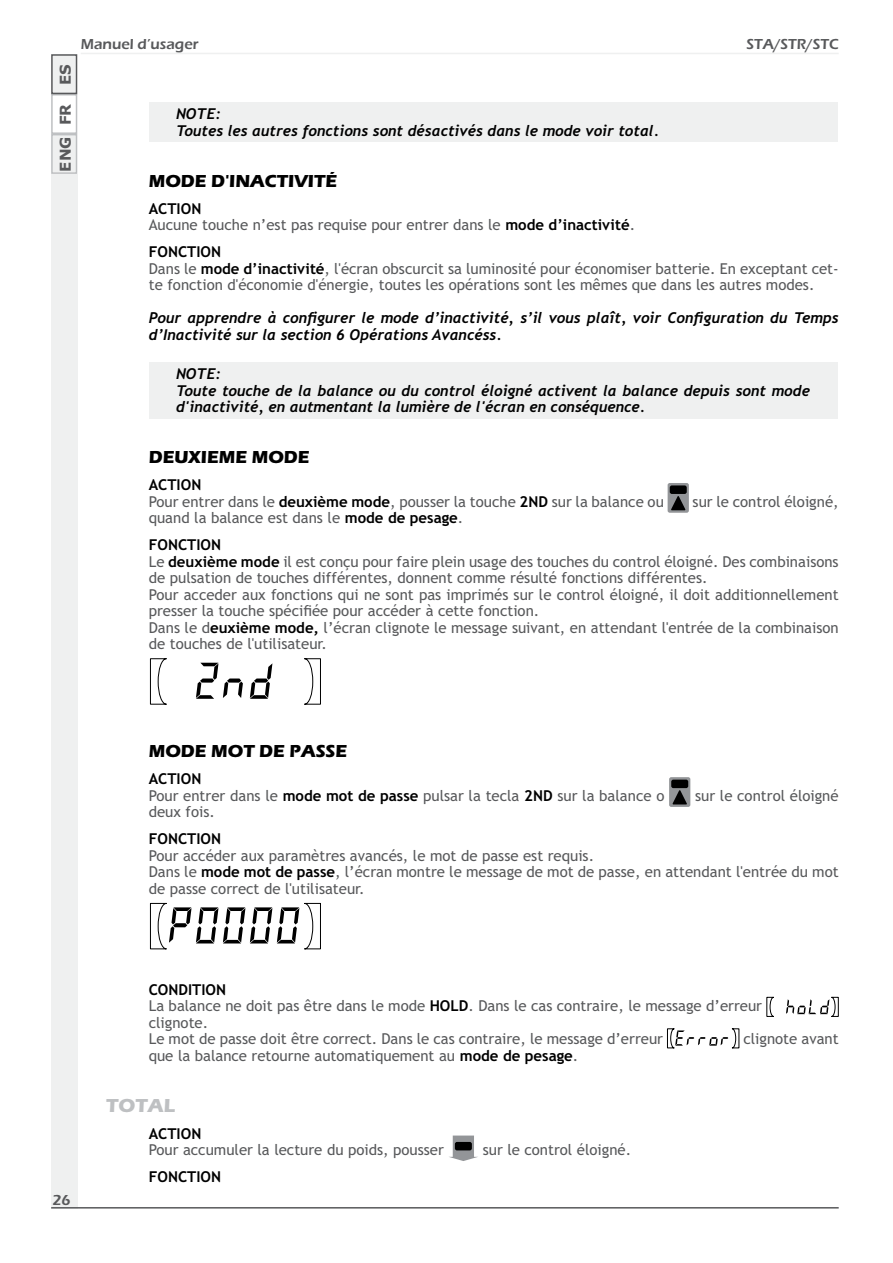
<style>
.page{position:relative;width:893px;height:1263px;background:#fff}
.page>*{position:absolute;margin:0;border:0;box-sizing:border-box;transform-origin:0 0}
.t1{font:700 19.5px "Eras ITC";color:#bec0c2}
.t2{font:700 18px "Eras ITC";color:#000}
.t3{font:15px/16.5px "Trebuchet MS";color:#58595b}
.t4{font:italic 700 15px/16.5px "Trebuchet";color:#000}
.t5{font:600 15px "Eras ITC";color:#58595b}
.t6{font:700 15px "Trebuchet MS";color:#000}
.t7{font:700 15px "Verdana";color:#58595b}
.s1{font-weight:700;color:#000}
</style>
<div class="page">
<hr style="left:81px;top:53px;width:758px;height:1px;background:#eff0f0">
<div style="left:51px;top:174px;width:26px;height:1035px;background:#eff0f0"></div>
<div style="left:51px;top:94px;width:26px;height:40px;border:2px solid #bec0c2"></div>
<div style="left:52px;top:135px;width:25px;height:38px;background:#eff0f0"></div>
<div style="left:51px;top:134px;width:26px;height:40px;border:2px solid #bec0c2"></div>
<div style="left:52px;top:55px;width:25px;height:38px;background:#eff0f0"></div>
<div style="left:51px;top:54px;width:26px;height:40px;border:2px solid #58595b"></div>
<hr style="left:51px;top:1207px;width:788px;height:2px;background:#58595b">
<div style="left:149px;top:102px;width:688px;height:40px;background:#eff0f0"></div>
<div style="left:149px;top:362px;width:688px;height:56px;background:#eff0f0"></div>
<div style="left:667px;top:483px;width:22px;height:30px;background:#939598;border-radius:2px"></div>
<div style="left:670px;top:485px;width:17px;height:9px;background:#000;border-radius:2px"></div>
<svg style="left:671px;top:496px;width:14px;height:14px"></svg>
<svg style="left:150px;top:658px;width:17px;height:47px"></svg>
<svg style="left:304px;top:658px;width:17px;height:47px"></svg>
<svg style="left:250px;top:664px;width:22px;height:35px"></svg>
<svg style="left:196px;top:663px;width:47px;height:36px"></svg>
<svg style="left:669px;top:777px;width:21px;height:30px"></svg>
<div style="left:671px;top:780px;width:17px;height:8px;background:#000;border-radius:2px"></div>
<svg style="left:672px;top:790px;width:15px;height:14px"></svg>
<svg style="left:150px;top:903px;width:171px;height:46px"></svg>
<svg style="left:766px;top:997px;width:8px;height:20px"></svg>
<svg style="left:786px;top:997px;width:52px;height:20px"></svg>
<svg style="left:667px;top:1028px;width:72px;height:20px"></svg>
<svg style="left:449px;top:1136px;width:29px;height:25px"></svg>
<div style="left:455px;top:1142px;width:17px;height:8px;background:#000;border-radius:2px"></div>
<p class="t7" style="left:57px;top:85px;width:22px;rotate:-90deg">ES</p>
<p class="t7" style="left:57px;top:125px;width:23px;rotate:-90deg">FR</p>
<p class="t7" style="left:57px;top:172px;width:37px;rotate:-90deg">ENG</p>
<p class="t5" style="left:81px;top:39px;width:119px">Manuel d’usager</p>
<p class="t5" style="left:746px;top:39px;width:94px">STA/STR/STC</p>
<p class="t4" style="left:176px;top:107px;width:485px">NOTE:<br>Toutes les autres fonctions sont désactivés dans le mode voir total.</p>
<p class="t2" style="left:149px;top:175px;width:190px">MODE D'INACTIVITÉ</p>
<p class="t3" style="left:149px;top:202px;width:488px"><span class="s1">ACTION<br></span>Aucune touche n’est pas requise pour entrer dans le <span class="s1">mode d’inactivité</span>.</p>
<p class="t3" style="left:149px;top:245px;width:691px"><span class="s1">FONCTION<br></span>Dans le <span class="s1">mode d’inactivité</span>, l'écran obscurcit sa luminosité pour économiser batterie. En exceptant cet&shy;te fonction d'économie d'énergie, toutes les opérations sont les mêmes que dans les autres modes.</p>
<p class="t4" style="left:149px;top:311px;width:691px">Pour apprendre à configurer le mode d’inactivité, s’il vous plaît, voir Configuration du Temps d’Inactivité sur la section 6 Opérations Avancéss.</p>
<p class="t4" style="left:176px;top:367px;width:635px">NOTE:<br>Toute touche de la balance ou du control éloigné activent la balance depuis sont mode d'inactivité, en autmentant la lumière de l'écran en conséquence.</p>
<p class="t2" style="left:149px;top:451px;width:162px">DEUXIEME MODE</p>
<p class="t3" style="left:149px;top:478px;width:517px"><span class="s1">ACTION<br></span>Pour entrer dans le <span class="s1">deuxième mode</span>, pousser la touche <span class="s1">2ND</span> sur la balance ou</p>
<p class="t3" style="left:692px;top:495px;width:148px">sur le control éloigné,</p>
<p class="t3" style="left:149px;top:506px;width:316px;line-height:27px">quand la balance est dans le <span class="s1">mode de pesage</span>.<br><span class="s1">FONCTION</span></p>
<p class="t3" style="left:149px;top:554px;width:691px">Le <span class="s1">deuxième mode</span> il est conçu pour faire plein usage des touches du control éloigné. Des combinaisons de pulsation de touches différentes, donnent comme résulté fonctions différentes.<br>Pour acceder aux fonctions qui ne sont pas imprimés sur le control éloigné, il doit additionnellement presser la touche spécifiée pour accéder à cette fonction.<br>Dans le d<span class="s1">euxième mode,</span> l’écran clignote le message suivant, en attendant l'entrée de la combinaison de touches de l'utilisateur.</p>
<p class="t5" style="left:52px;top:1195px;width:20px">26</p>
<p class="t2" style="left:149px;top:745px;width:200px">MODE MOT DE PASSE</p>
<p class="t3" style="left:149px;top:772px;width:517px"><span class="s1">ACTION<br></span>Pour entrer dans le <span class="s1">mode mot de passe</span> pulsar la tecla <span class="s1">2ND</span> sur la balance o</p>
<p class="t3" style="left:695px;top:789px;width:145px">sur le control éloigné</p>
<p class="t3" style="left:149px;top:805px;width:68px">deux fois.</p>
<p class="t6" style="left:149px;top:833px;width:74px">FONCTION</p>
<p class="t3" style="left:149px;top:849px;width:691px">Pour accéder aux paramètres avancés, le mot de passe est requis.<br>Dans le <span class="s1">mode mot de passe</span>, l’écran montre le message de mot de passe, en attendant l'entrée du mot de passe correct de l'utilisateur.</p>
<p class="t3" style="left:149px;top:982px;width:615px"><span class="s1">CONDITION<br></span>La balance ne doit pas être dans le mode <span class="s1">HOLD</span>. Dans le cas contraire, le message d’erreur clignote.<br>Le mot de passe doit être correct. Dans le cas contraire, le message d’erreur</p>
<p class="t3" style="left:743px;top:1032px;width:97px">clignote avant</p>
<p class="t3" style="left:149px;top:1048px;width:431px">que la balance retourne automatiquement au <span class="s1">mode de pesage</span>.</p>
<h1 class="t1" style="left:106px;top:1099px;width:70px">TOTAL</h1>
<p class="t6" style="left:149px;top:1127px;width:54px">ACTION</p>
<p class="t3" style="left:149px;top:1143px;width:297px">Pour accumuler la lecture du poids, pousser</p>
<p class="t3" style="left:483px;top:1143px;width:150px">sur le control éloigné.</p>
<p class="t6" style="left:149px;top:1171px;width:74px">FONCTION</p>
</div>
